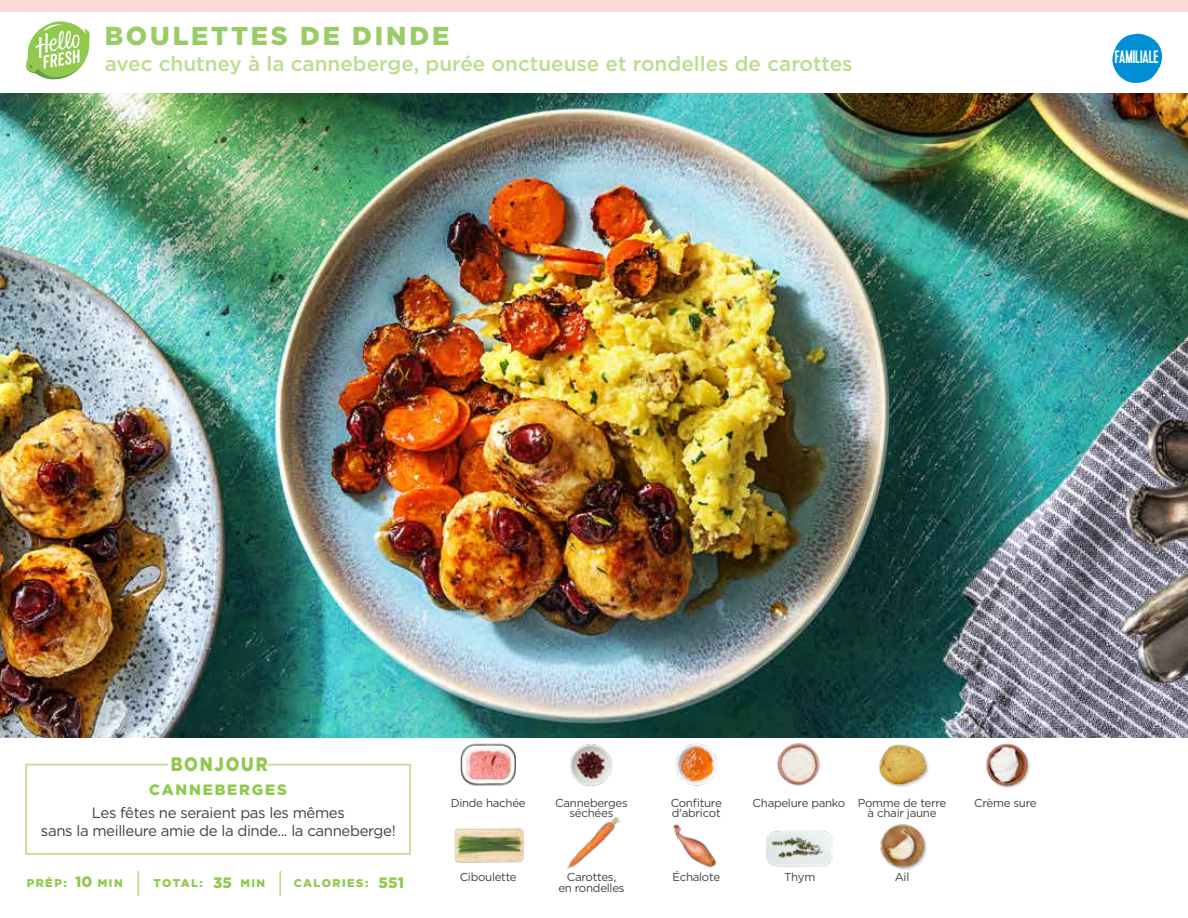
<style>
.page{position:relative;width:1188px;height:918px;background:#fff}
.page>*{position:absolute;margin:0;border:0;box-sizing:border-box;transform-origin:0 0}
.t1{font:900 25.8px "Gotham";letter-spacing:.105em;color:#9c6}
.t2{font:500 20.7px "Gotham";color:#bedc8f}
.t3{font:900 19.5px "Gotham";letter-spacing:.11em;color:#91c84e;scale:.85 1}
.t4{font:18px "Kapra";letter-spacing:-.005em;color:#fff;scale:.9 1}
.t5{font:15px/18px "Gotham";letter-spacing:-.025em;color:#414042;text-align:center}
.t6{font:900 15px "Gotham";letter-spacing:.12em;color:#91c84e}
.t7{font:11.55px/10.5px "Gotham";letter-spacing:-.025em;color:#414042;text-align:center}
.t8{font:900 11.25px "Gotham";letter-spacing:.125em;color:#91c84e}
.t9{font:900 10.95px "Gotham";letter-spacing:.135em;color:#91c84e}
</style>
<div class="page">
<div style="left:0;top:0;width:1188px;height:12px;background:#fcdada"></div>
<img style="left:0;top:93px;width:1188px;height:644px">
<svg style="left:25px;top:763px;width:386px;height:92px"></svg>
<img style="left:461px;top:743px;width:54px;height:43px">
<img style="left:454px;top:827px;width:69px;height:36px">
<img style="left:675px;top:743px;width:43px;height:43px">
<img style="left:673px;top:824px;width:44px;height:44px">
<img style="left:567px;top:817px;width:53px;height:52px">
<img style="left:766px;top:830px;width:67px;height:37px">
<img style="left:777px;top:743px;width:43px;height:43px">
<hr style="left:137px;top:871px;width:2px;height:25px;background:#bedc8f">
<hr style="left:279px;top:871px;width:2px;height:25px;background:#bedc8f">
<img style="left:564px;top:737px;width:55px;height:50px">
<img style="left:879px;top:744px;width:50px;height:43px">
<div style="left:881px;top:824px;width:47px;height:47px;background:#000;opacity:.2"></div>
<img style="left:880px;top:824px;width:48px;height:44px">
<img style="left:985px;top:743px;width:45px;height:45px">
<svg style="left:1112px;top:33px;width:51px;height:50px"></svg>
<div style="left:1115px;top:51px;width:44px;height:16px;background:#008fd5"></div>
<svg style="left:26px;top:21px;width:64px;height:59px"></svg>
<h1 class="t1" style="left:105px;top:21px;width:346px">BOULETTES DE DINDE</h1>
<h2 class="t2" style="left:105px;top:50px;width:749px">avec chutney à la canneberge, purée onctueuse et rondelles de carottes</h2>
<h3 class="t4" style="left:1115px;top:47px;width:50px">FAMILIALE</h3>
<h3 class="t3" style="left:171px;top:752px;width:116px">BONJOUR</h3>
<p class="t6" style="left:149px;top:781px;width:139px">CANNEBERGES</p>
<p class="t5" style="left:41px;top:803px;width:356px">Les fêtes ne seraient pas les mêmes<br>sans la meilleure amie de la dinde... la canneberge!</p>
<p class="t6" style="left:75px;top:873px;width:19px">10</p>
<p class="t6" style="left:213px;top:874px;width:20px">35</p>
<p class="t8" style="left:27px;top:877px;width:41px">PRÉP:</p>
<p class="t9" style="left:98px;top:877px;width:26px">MIN</p>
<p class="t8" style="left:154px;top:877px;width:51px">TOTAL:</p>
<p class="t9" style="left:240px;top:877px;width:26px">MIN</p>
<p class="t8" style="left:294px;top:877px;width:76px">CALORIES:</p>
<p class="t6" style="left:379px;top:874px;width:27px">551</p>
<p class="t7" style="left:451px;top:797px;width:77px">Dinde hachée</p>
<p class="t7" style="left:460px;top:872px;width:59px">Ciboulette</p>
<p class="t7" style="left:671px;top:797px;width:53px;text-align:left">Confiture d'abricot</p>
<p class="t7" style="left:555px;top:797px;width:74px">Canneberges</p>
<p class="t7" style="left:753px;top:797px;width:94px">Chapelure panko</p>
<p class="t7" style="left:570px;top:807px;width:45px">séchées</p>
<p class="t7" style="left:858px;top:797px;width:90px">Pomme de terre à chair jaune</p>
<p class="t7" style="left:974px;top:797px;width:64px">Crème sure</p>
<p class="t7" style="left:672px;top:872px;width:49px">Échalote</p>
<p class="t7" style="left:558px;top:872px;width:68px">Carottes,<br>en rondelles</p>
<p class="t7" style="left:784px;top:872px;width:33px">Thym</p>
<p class="t7" style="left:895px;top:872px;width:16px">Ail</p>
</div>
